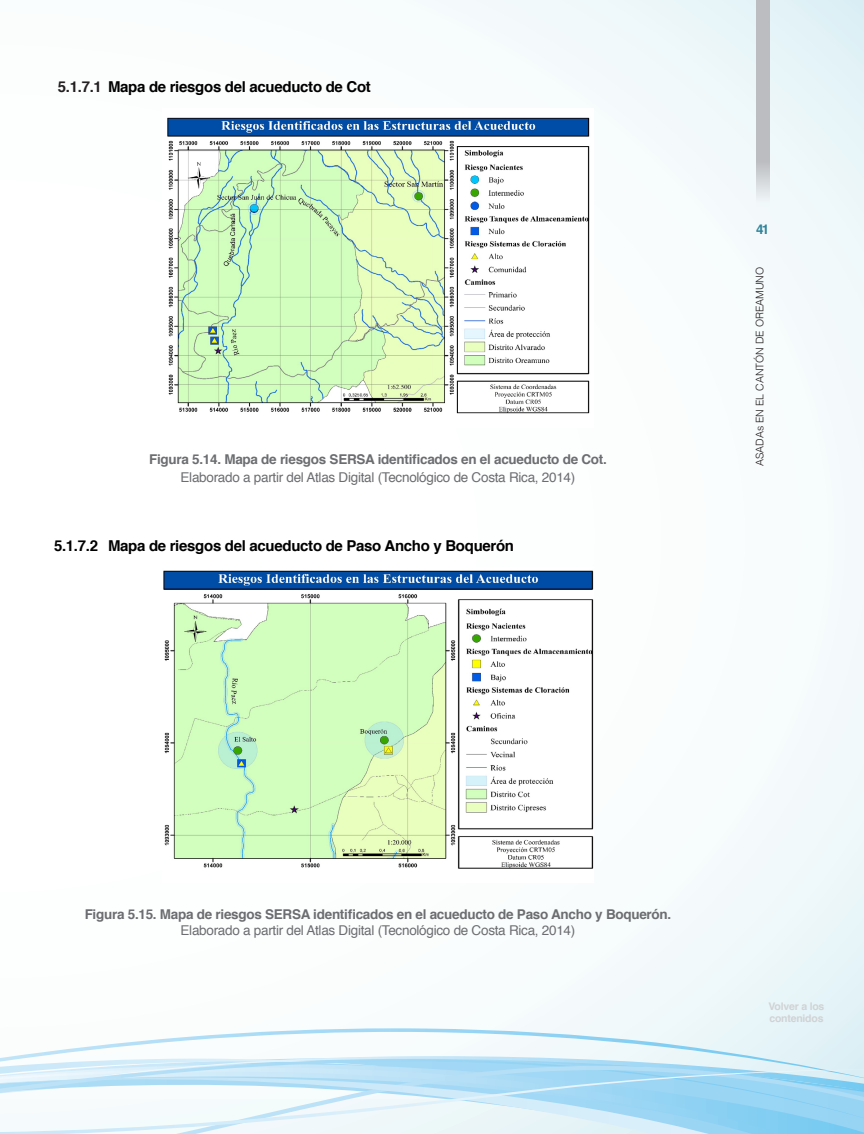
<style>
.page{position:relative;width:864px;height:1134px;background:#fff}
.page>*{position:absolute;margin:0;border:0;box-sizing:border-box;transform-origin:0 0}
.figura_1{font:700 15px "Helvetica";letter-spacing:-.02em;color:#000}
.figura_1-2{font:700 13.5px/18px "Helvetica";letter-spacing:-.02em;color:#6c6d70;text-align:center}
.fuente{font:13.5px "Helvetica";letter-spacing:-.02em;color:#6c6d70}
.t1{font:700 13.5px "Helvetica";color:#31849b}
.t2{font:300 10.5px "Helvetica";color:#231f20}
.t3{font:700 10.5px/12px "Helvetica";letter-spacing:-.02em;color:#d1d2d4}
.s1{color:#231f20}
.s2{font-weight:400}
</style>
<div class="page">
<div style="left:0;top:0;width:864px;height:1134px;background:linear-gradient(to right,#fff,#f3fafb)"></div>
<svg style="left:1px;top:1028px;width:863px;height:25px"></svg>
<hr style="left:0;top:0;width:1px;height:1134px;background:#fff">
<svg style="left:0;top:1053px;width:864px;height:81px"></svg>
<svg style="left:756px;top:0;width:14px;height:206px;background:#c2c3c6"></svg>
<img style="left:162px;top:108px;width:432px;height:319px">
<img style="left:162px;top:567px;width:432px;height:316px">
<p class="figura_1" style="left:58px;top:75px;width:315px"><span class="s1">5.1.7.1</span> Mapa de riesgos del acueducto de Cot</p>
<p class="figura_1-2" style="left:149px;top:450px;width:459px">Figura 5.14. Mapa de riesgos SERSA identificados en el acueducto de Cot.<br><span class="s2">Elaborado a partir del Atlas Digital (Tecnológico de Costa Rica, 2014)</span></p>
<p class="figura_1" style="left:54px;top:533px;width:462px">5.1.7.2 Mapa de riesgos del acueducto de Paso Ancho y Boquerón</p>
<p class="t1" style="left:756px;top:219px;width:15px">41</p>
<p class="t2" style="left:751px;top:466px;width:201px;rotate:-90deg">ASADAs EN EL CANTÓN DE OREAMUNO</p>
<p class="figura_1-2" style="left:85px;top:906px;width:588px">Figura 5.15. Mapa de riesgos SERSA identificados en el acueducto de Paso Ancho y Boquerón.</p>
<p class="fuente" style="left:181px;top:920px;width:396px">Elaborado a partir del Atlas Digital (Tecnológico de Costa Rica, 2014)</p>
<p class="t3" style="left:769px;top:1001px;width:57px">Volver a los contenidos</p>
</div>
